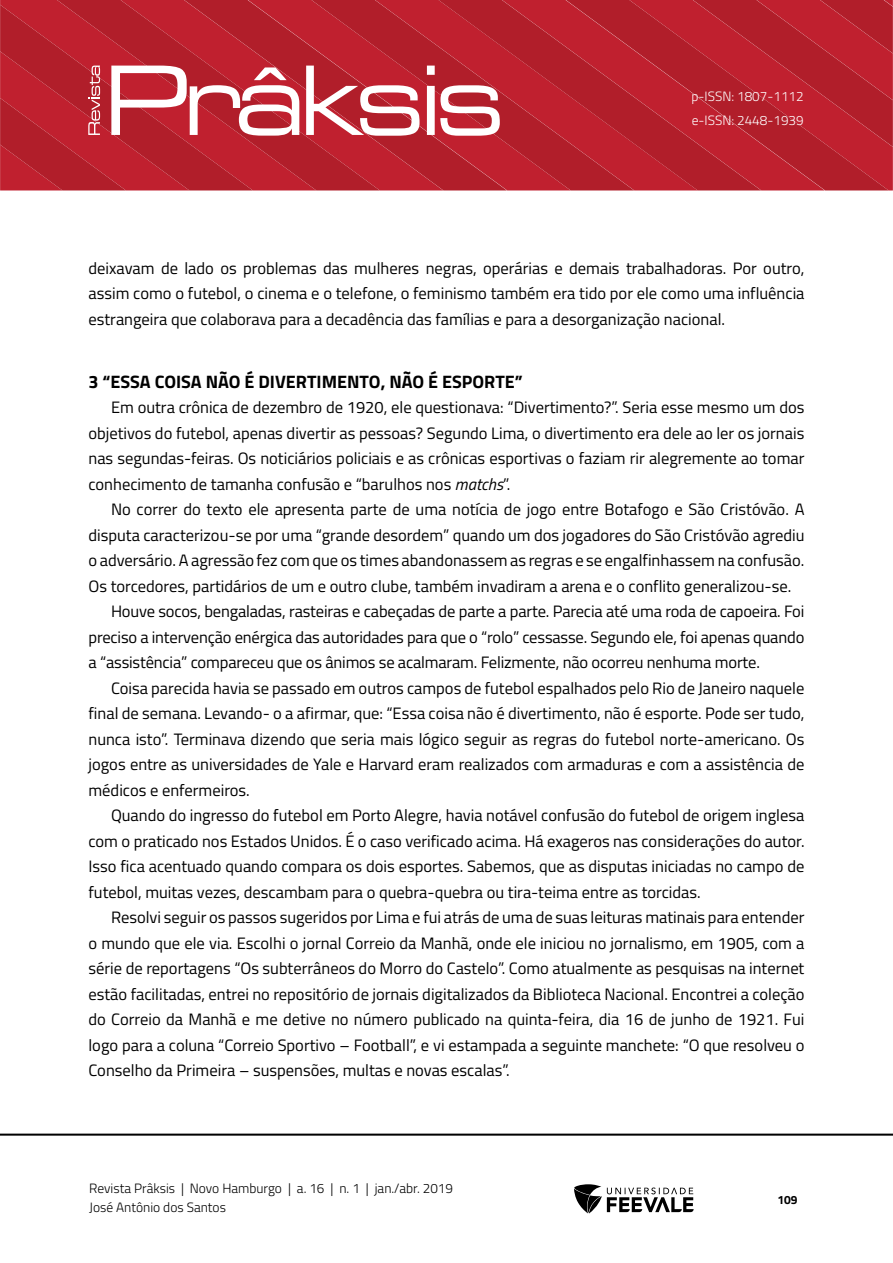
<style>
.page{position:relative;width:893px;height:1263px;background:#fff}
.page>*{position:absolute;margin:0;border:0;box-sizing:border-box;transform-origin:0 0}
.TITILO_1{font:700 18px "Titillium Web";color:#000}
.Corpo_de_texto{font:16.5px/25.5px "Titillium Web";color:#000;text-align:justify}
.t1{font:300 13.5px/19.4px "Titillium Web";color:#000}
.t2{font:300 13.5px/24px "Titillium Web";color:#fff}
.t3{font:700 12px "Titillium Web";color:#000}
.s1{font-style:italic}
</style>
<div class="page">
<svg style="left:0;top:5px;width:56px;height:46px;background:#b7202d"></svg>
<svg style="left:56px;top:0;width:128px;height:51px;background:#b81f2d"></svg>
<svg style="left:184px;top:0;width:127px;height:51px;background:#b8202d"></svg>
<svg style="left:311px;top:0;width:127px;height:51px;background:#b8202d"></svg>
<svg style="left:438px;top:0;width:127px;height:190px;background:#b9202d"></svg>
<svg style="left:565px;top:0;width:324px;height:190px;background:#b8202d"></svg>
<svg style="left:692px;top:0;width:201px;height:147px;background:#b8202d"></svg>
<hr style="left:0;top:1133px;width:893px;height:3px;background:#000">
<svg style="left:574px;top:1184px;width:120px;height:29px"></svg>
<svg style="left:0;top:51px;width:500px;height:139px;background:#c13d48"></svg>
<p class="t2" style="left:691px;top:84px;width:114px">p-ISSN: 1807-1112 e-ISSN: 2448-1939</p>
<p class="Corpo_de_texto" style="left:88px;top:254px;width:718px">deixavam de lado os problemas das mulheres negras, operárias e demais trabalhadoras. Por outro, assim como o futebol, o cinema e o telefone, o feminismo também era tido por ele como uma influência estrangeira que colaborava para a decadência das famílias e para a desorganização nacional.</p>
<p class="TITILO_1" style="left:88px;top:368px;width:436px">3 “ESSA COISA NÃO É DIVERTIMENTO, NÃO É ESPORTE”</p>
<p class="Corpo_de_texto" style="left:88px;top:394px;width:717px;text-indent:22px">Em outra crônica de dezembro de 1920, ele questionava: “Divertimento?”. Seria esse mesmo um dos objetivos do futebol, apenas divertir as pessoas? Segundo Lima, o divertimento era dele ao ler os jornais nas segundas-feiras. Os noticiários policiais e as crônicas esportivas o faziam rir alegremente ao tomar conhecimento de tamanha confusão e “barulhos nos <span class="s1">matchs</span>”.</p>
<p class="Corpo_de_texto" style="left:88px;top:496px;width:717px;text-indent:22px">No correr do texto ele apresenta parte de uma notícia de jogo entre Botafogo e São Cristóvão. A disputa caracterizou-se por uma “grande desordem” quando um dos jogadores do São Cristóvão agrediu o adversário. A agressão fez com que os times abandonassem as regras e se engalfinhassem na confusão.<br>Os torcedores, partidários de um e outro clube, também invadiram a arena e o conflito generalizou-se.</p>
<p class="Corpo_de_texto" style="left:88px;top:598px;width:717px;text-indent:22px">Houve socos, bengaladas, rasteiras e cabeçadas de parte a parte. Parecia até uma roda de capoeira. Foi preciso a intervenção enérgica das autoridades para que o “rolo” cessasse. Segundo ele, foi apenas quando a “assistência” compareceu que os ânimos se acalmaram. Felizmente, não ocorreu nenhuma morte.</p>
<p class="Corpo_de_texto" style="left:88px;top:674px;width:718px;text-indent:22px">Coisa parecida havia se passado em outros campos de futebol espalhados pelo Rio de Janeiro naquele final de semana. Levando- o a afirmar, que: “Essa coisa não é divertimento, não é esporte. Pode ser tudo, nunca isto”. Terminava dizendo que seria mais lógico seguir as regras do futebol norte-americano. Os jogos entre as universidades de Yale e Harvard eram realizados com armaduras e com a assistência de médicos e enfermeiros.</p>
<p class="Corpo_de_texto" style="left:88px;top:802px;width:718px;text-indent:22px">Quando do ingresso do futebol em Porto Alegre, havia notável confusão do futebol de origem inglesa com o praticado nos Estados Unidos. É o caso verificado acima. Há exageros nas considerações do autor.<br>Isso fica acentuado quando compara os dois esportes. Sabemos, que as disputas iniciadas no campo de futebol, muitas vezes, descambam para o quebra-quebra ou tira-teima entre as torcidas.</p>
<p class="Corpo_de_texto" style="left:88px;top:904px;width:717px;text-indent:22px">Resolvi seguir os passos sugeridos por Lima e fui atrás de uma de suas leituras matinais para entender o mundo que ele via. Escolhi o jornal Correio da Manhã, onde ele iniciou no jornalismo, em 1905, com a série de reportagens “Os subterrâneos do Morro do Castelo”. Como atualmente as pesquisas na internet estão facilitadas, entrei no repositório de jornais digitalizados da Biblioteca Nacional. Encontrei a coleção do Correio da Manhã e me detive no número publicado na quinta-feira, dia 16 de junho de 1921. Fui logo para a coluna “Correio Sportivo – Football”, e vi estampada a seguinte manchete: “O que resolveu o Conselho da Primeira – suspensões, multas e novas escalas”.</p>
<p class="t1" style="left:89px;top:1177px;width:365px">Revista Prâksis | Novo Hamburgo | a. 16 | n. 1 | jan./abr. 2019<br>José Antônio dos Santos</p>
<p class="t3" style="left:777px;top:1190px;width:22px">109</p>
</div>
